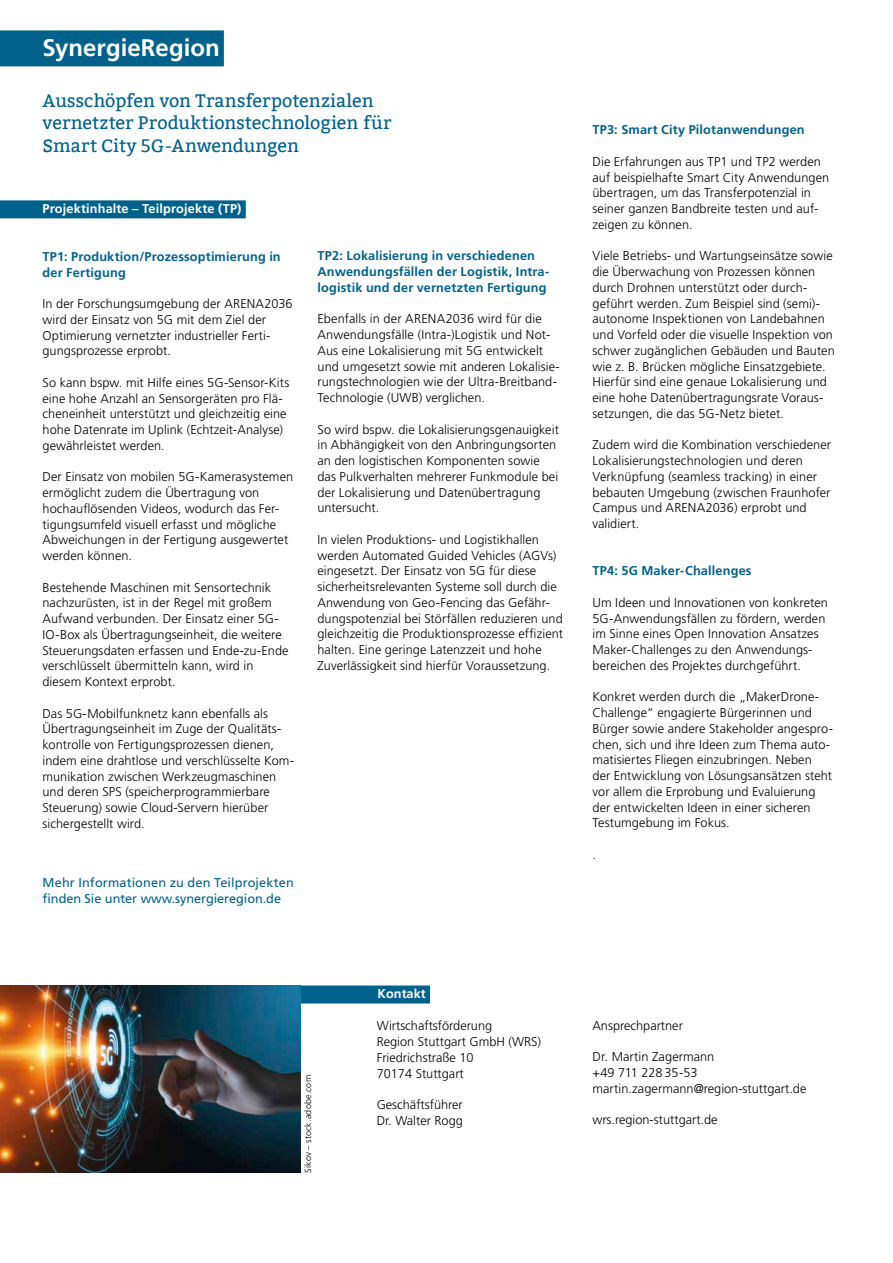
<style>
.page{position:relative;width:893px;height:1263px;background:#fff}
.page>*{position:absolute;margin:0;border:0;box-sizing:border-box;transform-origin:0 0}
.t1{font:700 24px "Frutiger";color:#fff}
.t2{font:18px/22.5px "Bitter";letter-spacing:.005em;color:#00628b}
.t3{font:300 12.75px/15.8px "Frutiger";letter-spacing:.005em;color:#000}
.t4{font:700 12.75px/15.8px "Frutiger";letter-spacing:.01em;color:#00628b}
.t5{font:12.75px/15.8px "Frutiger";color:#00628b}
.t6{font:700 12.75px "Frutiger";letter-spacing:.01em;color:#fff}
.t7{font:300 9px "Frutiger";letter-spacing:.02em;color:#000}
</style>
<div class="page">
<div style="left:271px;top:985px;width:159px;height:18px;background:#00628b"></div>
<img style="left:0;top:985px;width:300px;height:187px">
<div style="left:0;top:30px;width:224px;height:36px;background:#00628b"></div>
<div style="left:0;top:200px;width:246px;height:18px;background:#00628b"></div>
<h1 class="t1" style="left:43px;top:33px;width:179px">SynergieRegion</h1>
<h2 class="t2" style="left:43px;top:89px;width:350px">Ausschöpfen von Transferpotenzialen vernetzter Produktionstechnologien für<br>Smart City 5G-Anwendungen</h2>
<p class="t6" style="left:43px;top:201px;width:201px">Projektinhalte – Teilprojekte (TP)</p>
<p class="t4" style="left:43px;top:248px;width:240px">TP1: Produktion/Prozessoptimierung in der Fertigung</p>
<p class="t3" style="left:43px;top:296px;width:252px">In der Forschungsumgebung der ARENA2036 wird der Einsatz von 5G mit dem Ziel der Optimierung vernetzter industrieller Ferti&shy;gungsprozesse erprobt.</p>
<p class="t3" style="left:43px;top:374px;width:248px">So kann bspw. mit Hilfe eines 5G-Sensor-Kits eine hohe Anzahl an Sensorgeräten pro Flä&shy;cheneinheit unterstützt und gleichzeitig eine hohe Datenrate im Uplink (Echtzeit-Analyse) gewährleistet werden.</p>
<p class="t3" style="left:43px;top:469px;width:252px">Der Einsatz von mobilen 5G-Kamerasystemen ermöglicht zudem die Übertragung von hochauflösenden Videos, wodurch das Fer&shy;tigungsumfeld visuell erfasst und mögliche Abweichungen in der Fertigung ausgewertet werden können.</p>
<p class="t3" style="left:43px;top:579px;width:248px">Bestehende Maschinen mit Sensortechnik nachzurüsten, ist in der Regel mit großem Aufwand verbunden. Der Einsatz einer 5G-IO-Box als Übertragungseinheit, die weitere Steuerungsdaten erfassen und Ende-zu-Ende verschlüsselt übermitteln kann, wird in diesem Kontext erprobt.</p>
<p class="t3" style="left:43px;top:705px;width:253px">Das 5G-Mobilfunknetz kann ebenfalls als Übertragungseinheit im Zuge der Qualitäts&shy;kontrolle von Fertigungsprozessen dienen, indem eine drahtlose und verschlüsselte Kom&shy;munikation zwischen Werkzeugmaschinen und deren SPS (speicherprogrammierbare Steuerung) sowie Cloud-Servern hierüber sichergestellt wird.</p>
<p class="t5" style="left:43px;top:875px;width:253px">Mehr Informationen zu den Teilprojekten finden Sie unter www.synergieregion.de</p>
<p class="t4" style="left:317px;top:248px;width:233px">TP2: Lokalisierung in verschiedenen<br>Anwendungsfällen der Logistik, Intra&shy;logistik und der vernetzten Fertigung</p>
<p class="t3" style="left:317px;top:311px;width:244px">Ebenfalls in der ARENA2036 wird für die Anwendungsfälle (Intra-)Logistik und Not-Aus eine Lokalisierung mit 5G entwickelt und umgesetzt sowie mit anderen Lokalisie&shy;rungstechnologien wie der Ultra-Breitband-Technologie (UWB) verglichen.</p>
<p class="t3" style="left:317px;top:421px;width:243px">So wird bspw. die Lokalisierungsgenauigkeit in Abhängigkeit von den Anbringungsorten an den logistischen Komponenten sowie das Pulkverhalten mehrerer Funkmodule bei der Lokalisierung und Datenübertragung untersucht.</p>
<p class="t3" style="left:317px;top:531px;width:247px">In vielen Produktions- und Logistikhallen werden Automated Guided Vehicles (AGVs) eingesetzt. Der Einsatz von 5G für diese sicherheitsrelevanten Systeme soll durch die Anwendung von Geo-Fencing das Gefähr&shy;dungspotenzial bei Störfällen reduzieren und gleichzeitig die Produktionsprozesse effizient halten. Eine geringe Latenzzeit und hohe Zuverlässigkeit sind hierfür Voraussetzung.</p>
<p class="t4" style="left:592px;top:122px;width:214px">TP3: Smart City Pilotanwendungen</p>
<p class="t3" style="left:592px;top:153px;width:238px">Die Erfahrungen aus TP1 und TP2 werden auf beispielhafte Smart City Anwendungen übertragen, um das Transferpotenzial in seiner ganzen Bandbreite testen und auf&shy;zeigen zu können.</p>
<p class="t3" style="left:592px;top:248px;width:244px">Viele Betriebs- und Wartungseinsätze sowie die Überwachung von Prozessen können durch Drohnen unterstützt oder durch&shy;geführt werden. Zum Beispiel sind (semi)- autonome Inspektionen von Landebahnen und Vorfeld oder die visuelle Inspektion von schwer zugänglichen Gebäuden und Bauten wie z. B. Brücken mögliche Einsatzgebiete.<br>Hierfür sind eine genaue Lokalisierung und eine hohe Datenübertragungsrate Voraus&shy;setzungen, die das 5G-Netz bietet.</p>
<p class="t3" style="left:592px;top:437px;width:240px">Zudem wird die Kombination verschiedener Lokalisierungstechnologien und deren Verknüpfung (seamless tracking) in einer bebauten Umgebung (zwischen Fraunhofer Campus und ARENA2036) erprobt und validiert.</p>
<p class="t4" style="left:592px;top:563px;width:161px">TP4: 5G Maker-Challenges</p>
<p class="t3" style="left:592px;top:594px;width:237px">Um Ideen und Innovationen von konkreten 5G-Anwendungsfällen zu fördern, werden im Sinne eines Open Innovation Ansatzes Maker-Challenges zu den Anwendungs&shy;bereichen des Projektes durchgeführt.</p>
<p class="t3" style="left:592px;top:689px;width:242px">Konkret werden durch die „MakerDrone-Challenge“ engagierte Bürgerinnen und Bürger sowie andere Stakeholder angespro&shy;chen, sich und ihre Ideen zum Thema auto&shy;matisiertes Fliegen einzubringen. Neben der Entwicklung von Lösungsansätzen steht vor allem die Erprobung und Evaluierung der entwickelten Ideen in einer sicheren Testumgebung im Fokus.</p>
<p class="t3" style="left:592px;top:846px;width:5px">.</p>
<p class="t7" style="left:303px;top:1172px;width:99px;rotate:-90deg">Sikov – stock.adobe.com</p>
<p class="t6" style="left:378px;top:986px;width:50px">Kontakt</p>
<p class="t3" style="left:377px;top:1018px;width:166px">Wirtschaftsförderung<br>Region Stuttgart GmbH (WRS)<br>Friedrichstraße 10<br>70174 Stuttgart</p>
<p class="t3" style="left:377px;top:1097px;width:88px">Geschäftsführer<br>Dr. Walter Rogg</p>
<p class="t3" style="left:592px;top:1017px;width:92px">Ansprechpartner</p>
<p class="t3" style="left:592px;top:1049px;width:215px">Dr. Martin Zagermann<br>+49 711 228 35-53 martin.zagermann@region-stuttgart.de</p>
<p class="t3" style="left:592px;top:1112px;width:127px">wrs.region-stuttgart.de</p>
</div>
